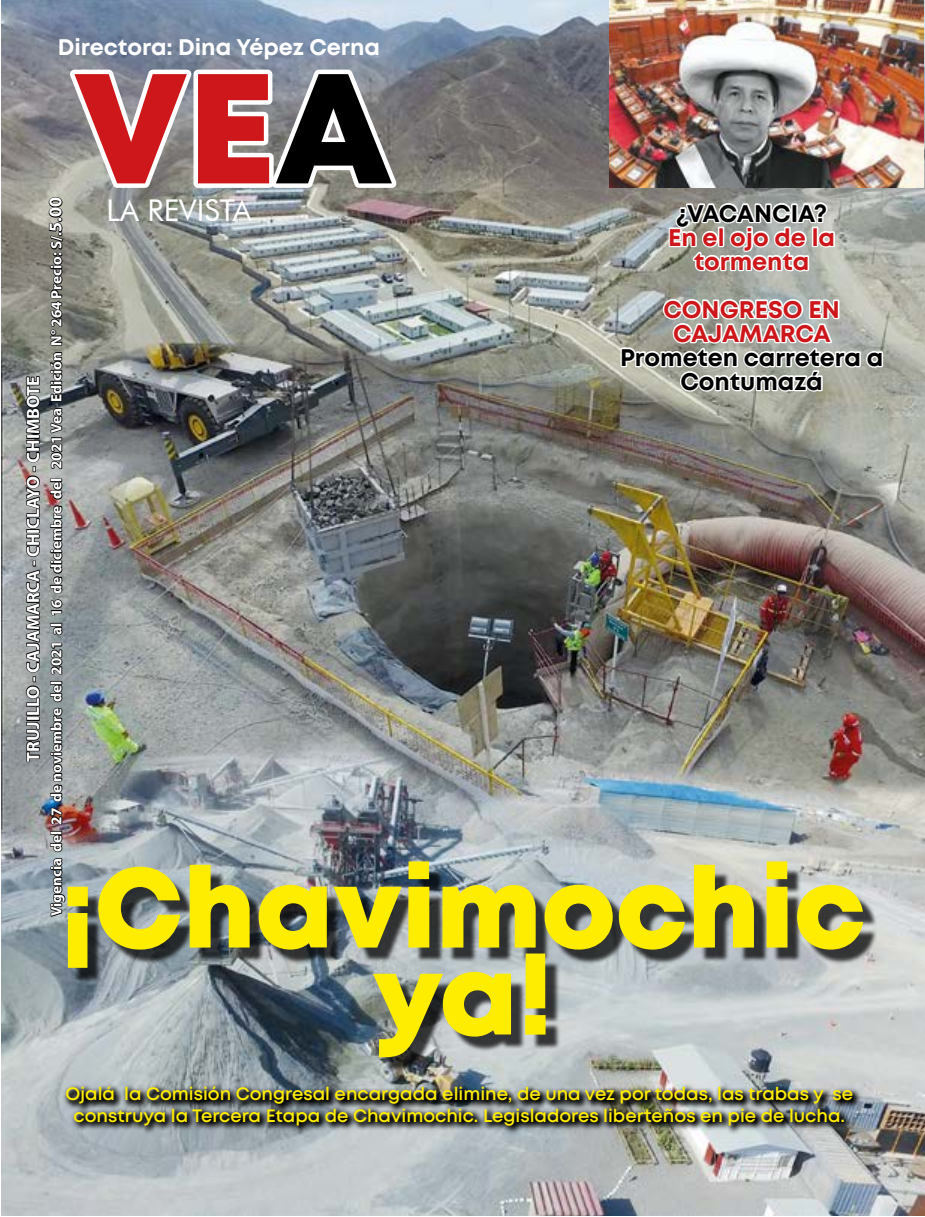
<style>
.page{position:relative;width:925px;height:1217px;background:#fff}
.page>*{position:absolute;margin:0;border:0;box-sizing:border-box;transform-origin:0 0}
.t1{font:800 156px "Mont";color:#cd171a}
.t2{font:800 112.5px/87px "Mont";color:#ffed00;text-align:center}
.t3{font:30px "Futura BT";color:#fff}
.t4{font:700 24px/24px "Mont";color:#cd171a;text-align:center}
.t5{font:700 24px/24px "Mont";color:#000;text-align:center}
.t6{font:700 22.5px "Mont";color:#fff}
.t7{font:600 18px/21.6px "Mont";color:#ffed00;text-align:center}
.t8{font:700 18px "Myriad Pro";color:#fff}
.t9{font:700 15.15px "Myriad Pro";color:#fff}
.s1{color:#000}
.s2{font-size:18.15px}
</style>
<div class="page">
<img style="left:1px;top:0;width:924px;height:1215px">
<svg style="left:49px;top:833px;width:17px;height:84px"></svg>
<div style="left:50px;top:830px;width:12px;height:4px;border:2px solid #000"></div>
<svg style="left:49px;top:683px;width:14px;height:142px;background:#4c4f53"></svg>
<div style="left:50px;top:680px;width:12px;height:4px;border:2px solid #000"></div>
<svg style="left:50px;top:642px;width:13px;height:34px"></svg>
<svg style="left:52px;top:625px;width:11px;height:10px"></svg>
<div style="left:50px;top:622px;width:12px;height:4px;border:2px solid #000"></div>
<svg style="left:49px;top:481px;width:14px;height:136px;background:#575555"></svg>
<div style="left:50px;top:478px;width:12px;height:4px;border:2px solid #000"></div>
<img style="left:48px;top:65px;width:356px;height:405px">
<svg style="left:25px;top:375px;width:16px;height:387px;background:#595a5b"></svg>
<svg style="left:62px;top:1082px;width:800px;height:52px;background:#656a6c"></svg>
<svg style="left:667px;top:200px;width:169px;height:74px"></svg>
<svg style="left:619px;top:297px;width:265px;height:97px"></svg>
<div style="left:74px;top:868px;width:804px;height:204px;background:#000;opacity:.75"></div>
<img style="left:609px;top:0;width:315px;height:188px">
<p class="t8" style="left:23px;top:761px;width:387px;rotate:-90deg">TRUJILLO - CAJAMARCA - CHICLAYO - CHIMBOTE</p>
<p class="t6" style="left:58px;top:32px;width:323px">Directora: Dina Yépez Cerna</p>
<h1 class="t1" style="left:74px;top:27px;width:319px">VE<span class="s1">A</span></h1>
<h3 class="t3" style="left:106px;top:192px;width:147px">LA REVISTA</h3>
<p class="t9" style="left:48px;top:916px;width:720px;rotate:-90deg">Vigencia del 27 de noviembre del 2021 al 16 de diciembre del 2021 Vea Edición N° 264 Precio: S/.<span class="s2">5.00</span></p>
<h3 class="t5" style="left:676px;top:201px;width:152px">¿VACANCIA?</h3>
<h3 class="t4" style="left:668px;top:225px;width:168px">En el ojo de la tormenta</h3>
<h3 class="t4" style="left:663px;top:297px;width:178px">CONGRESO EN<br>CAJAMARCA</h3>
<h3 class="t5" style="left:620px;top:345px;width:265px">Prometen carretera a<br>Contumazá</h3>
<h2 class="t2" style="left:60px;top:865px;width:806px">¡Chavimochic ya!</h2>
<p class="t7" style="left:65px;top:1082px;width:789px">Ojalá la Comisión Congresal encargada elimine, de una vez por todas, las trabas y se construya la Tercera Etapa de Chavimochic. Legisladores liberteños en pie de lucha.</p>
</div>
